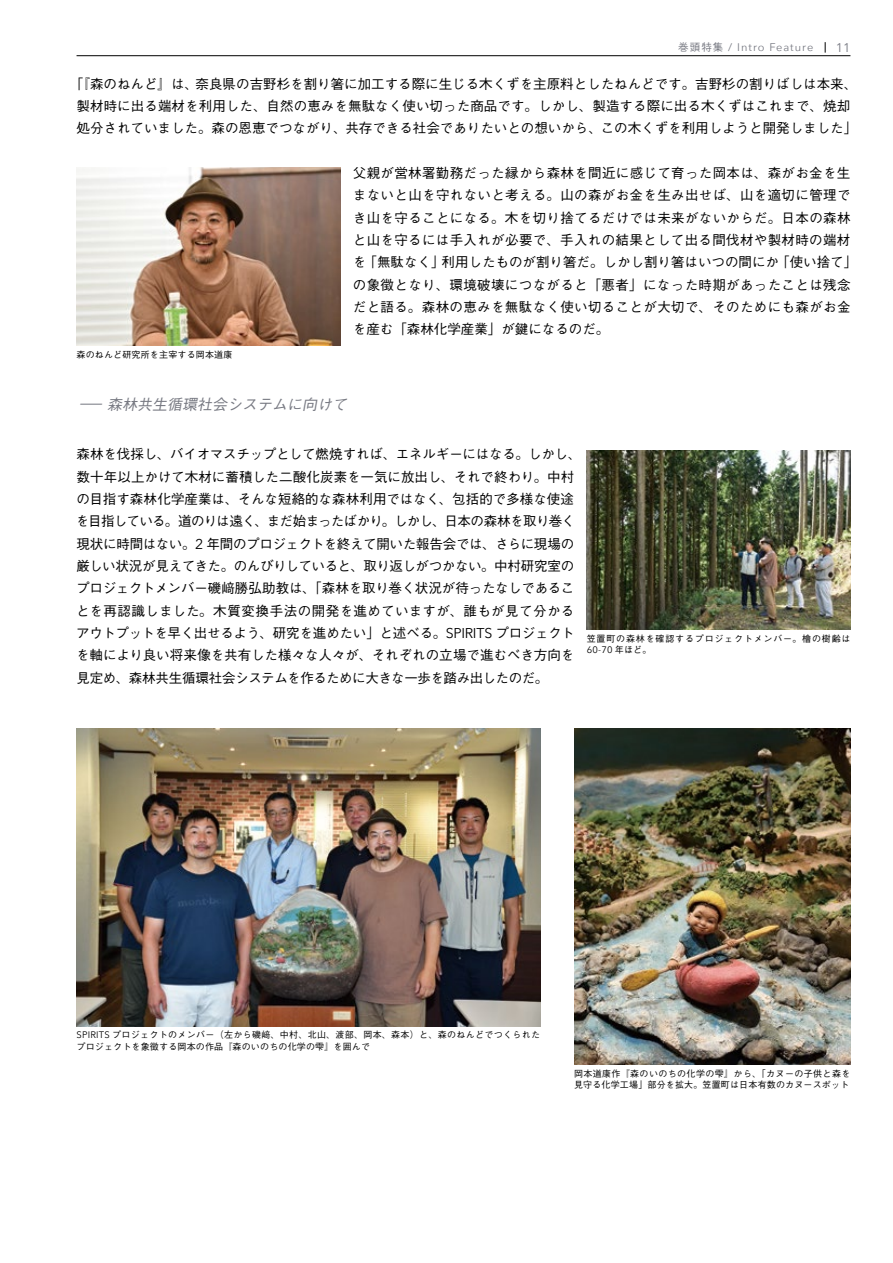
<style>
.page{position:relative;width:893px;height:1263px;background:#fff}
.page>*{position:absolute;margin:0;border:0;box-sizing:border-box;transform-origin:0 0}
.t1{font:italic 500 15px "Gothic BBB Pr 5";color:#777982}
.t2{font:500 13.5px/22.4px "Gothic BBB Pr 5";color:#000;text-align:center}
.t3{font:500 13.5px/22.4px "Gothic BBB Pr 5";letter-spacing:.025em;color:#000}
.t4{font:12.6px "Avenir Next";color:#777982}
.t5{font:10.95px "Avenir Next";letter-spacing:.09em;color:#777982}
.t6{font:9.45px "Avenir Next";color:#000}
.t7{font:500 9px/11.7px "Gothic BBB Pr 5";letter-spacing:.035em;color:#000}
.t8{font:500 9px "Gothic BBB Pr 5";letter-spacing:.09em;color:#000}
.s1{font-family:"Gothic BBB Pr 5";font-weight:500;font-size:10.5px}
.s2{font-size:13.5px}
.s3{font-family:"Avenir Next";font-weight:400;font-size:14.1px}
.s4{font-family:"Gothic BBB Pr 5";font-weight:500;font-size:9px}
.s5{font-family:"Avenir Next";font-weight:400;font-size:9.45px}
</style>
<div class="page">
<hr style="left:77px;top:55px;width:773px;height:1px;background:#000">
<img style="left:77px;top:728px;width:463px;height:298px">
<img style="left:77px;top:167px;width:263px;height:179px">
<img style="left:587px;top:451px;width:263px;height:178px">
<img style="left:574px;top:728px;width:276px;height:336px">
<p class="t5" style="left:678px;top:38px;width:137px"><span class="s1">巻頭特集</span> / Intro Feature</p>
<p class="t4" style="left:836px;top:37px;width:16px">11</p>
<p class="t2" style="left:70px;top:71px;width:789px">「『森のねんど』は、奈良県の吉野杉を割り箸に加工する際に生じる木くずを主原料としたねんどです。吉野杉の割りばしは本来、製材時に出る端材を利用した、自然の恵みを無駄なく使い切った商品です。しかし、製造する際に出る木くずはこれまで、焼却処分されていました。森の恩恵でつながり、共存できる社会でありたいとの想いから、この木くずを利用しようと開発しました」</p>
<p class="t3" style="left:353px;top:160px;width:506px">父親が営林署勤務だった縁から森林を間近に感じて育った岡本は、森がお金を生まないと山を守れないと考える。山の森がお金を生み出せば、山を適切に管理でき山を守ることになる。木を切り捨てるだけでは未来がないからだ。日本の森林と山を守るには手入れが必要で、手入れの結果として出る間伐材や製材時の端材を「無駄なく」利用したものが割り箸だ。しかし割り箸はいつの間にか「使い捨て」の象徴となり、環境破壊につながると「悪者」になった時期があったことは残念だと語る。森林の恵みを無駄なく使い切ることが大切で、そのためにも森がお金を産む「森林化学産業」が鍵になるのだ。</p>
<p class="t7" style="left:77px;top:348px;width:157px">森のねんど研究所を主宰する岡本道康</p>
<p class="t1" style="left:76px;top:392px;width:277px"><span class="s2">ー</span>森林共生循環社会システムに向けて</p>
<p class="t2" style="left:76px;top:442px;width:507px;text-align:left">森林を伐採し、バイオマスチップとして燃焼すれば、エネルギーにはなる。しかし、数十年以上かけて木材に蓄積した二酸化炭素を一気に放出し、それで終わり。中村の目指す森林化学産業は、そんな短絡的な森林利用ではなく、包括的で多様な使途を目指している。道のりは遠く、まだ始まったばかり。しかし、日本の森林を取り巻く現状に時間はない。<span class="s3">2</span> 年間のプロジェクトを終えて開いた報告会では、さらに現場の厳しい状況が見えてきた。のんびりしていると、取り返しがつかない。中村研究室のプロジェクトメンバー磯﨑勝弘助教は、「森林を取り巻く状況が待ったなしであることを再認識しました。木質変換手法の開発を進めていますが、誰もが見て分かるアウトプットを早く出せるよう、研究を進めたい」と述べる。<span class="s3">SPIRITS</span> プロジェクトを軸により良い将来像を共有した様々な人々が、それぞれの立場で進むべき方向を見定め、森林共生循環社会システムを作るために大きな一歩を踏み出したのだ。</p>
<p class="t8" style="left:587px;top:631px;width:265px">笠置町の森林を確認するプロジェクトメンバー。檜の樹齢は</p>
<p class="t6" style="left:587px;top:642px;width:66px">60-70 <span class="s4">年ほど。</span></p>
<p class="t7" style="left:77px;top:1028px;width:465px"><span class="s5">SPIRITS</span> プロジェクトのメンバー（左から磯﨑、中村、北山、渡部、岡本、森本）と、森のねんどでつくられたプロジェクトを象徴する岡本の作品『森のいのちの化学の雫』を囲んで</p>
<p class="t7" style="left:574px;top:1067px;width:278px">岡本道康作『森のいのちの化学の雫』から、「カヌーの子供と森を見守る化学工場」部分を拡大。笠置町は日本有数のカヌースポット</p>
</div>
